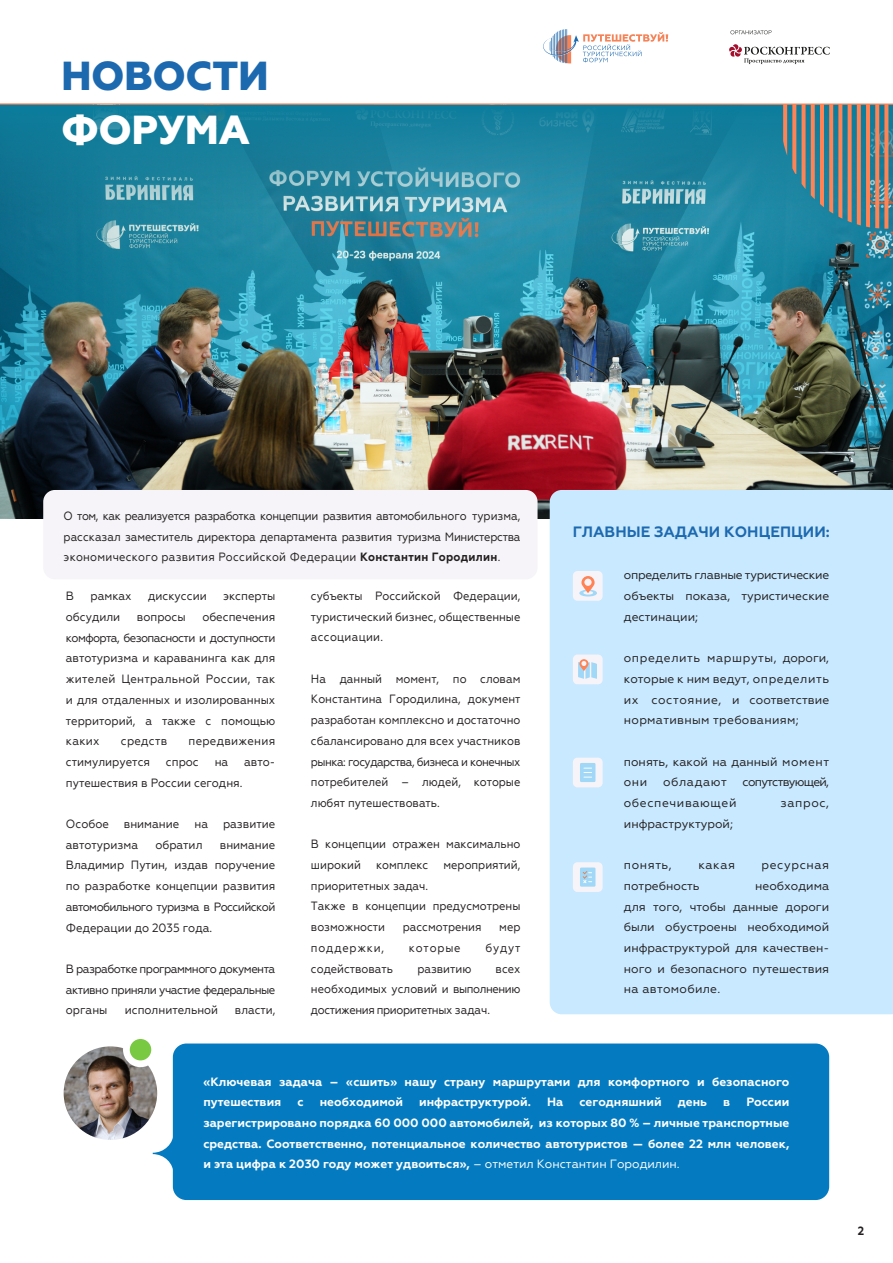
<style>
.page{position:relative;width:893px;height:1263px;background:#fff}
.page>*{position:absolute;margin:0;border:0;box-sizing:border-box;transform-origin:0 0}
.t1{font:800 40.5px "Geometria";letter-spacing:-.015em;color:#1d69af}
.t2{font:800 40.5px "Geometria";letter-spacing:-.015em;color:#fff}
.t3{font:700 15px "Geometria";color:#1d69af}
.t4{font:12px/20.7px "Geometria";color:#231f20;text-align:justify;scale:.93 1}
.t5{font:12px/20.7px "Geometria";color:#231f20;text-align:justify;scale:.94 1}
.t6{font:12px/20.7px "Geometria";color:#231f20;text-align:justify}
.t7{font:700 12px/20.7px "Geometria";color:#fff}
.t8{font:12px "Geometria";letter-spacing:.05em;color:#231f20}
.t9{font:12px "Geometria";letter-spacing:.025em;color:#231f20;scale:.94 1}
.t10{font:12px "Geometria";letter-spacing:.075em;color:#231f20;scale:.93 1}
.t11{font:12px "Geometria";letter-spacing:-.06em;color:#231f20}
.t12{font:700 12px "Geometria";color:#231f20;scale:.93 1}
.s1{font-weight:700}
.s2{font-weight:400}
</style>
<div class="page">
<div style="left:173px;top:1043px;width:656px;height:157px;background:#047bc1;border-radius:14px"></div>
<svg style="left:153px;top:1132px;width:43px;height:42px"></svg>
<img style="left:0;top:105px;width:893px;height:413px">
<svg style="left:0;top:106px;width:893px;height:103px;background:#2285a0"></svg>
<svg style="left:848px;top:105px;width:40px;height:124px;background:#87817a"></svg>
<svg style="left:783px;top:105px;width:59px;height:114px;background:#698284"></svg>
<div style="left:550px;top:490px;width:343px;height:524px;background:#c8e9ff"></div>
<div style="left:573px;top:758px;width:30px;height:29px;background:#f6f4f8;border-radius:5px"></div>
<svg style="left:580px;top:763px;width:15px;height:19px"></svg>
<div style="left:573px;top:862px;width:30px;height:30px;background:#f6f4f8;border-radius:5px"></div>
<svg style="left:580px;top:867px;width:15px;height:20px"></svg>
<div style="left:573px;top:571px;width:30px;height:30px;background:#f6f4f8;border-radius:5px"></div>
<svg style="left:579px;top:576px;width:18px;height:20px"></svg>
<div style="left:573px;top:654px;width:30px;height:30px;background:#f6f4f8;border-radius:5px"></div>
<svg style="left:578px;top:659px;width:19px;height:20px"></svg>
<img style="left:64px;top:1046px;width:93px;height:94px;border-radius:47px">
<svg style="left:123px;top:1039px;width:29px;height:28px"></svg>
<svg style="left:730px;top:30px;width:41px;height:4px"></svg>
<svg style="left:729px;top:44px;width:101px;height:20px"></svg>
<svg style="left:543px;top:29px;width:125px;height:34px"></svg>
<hr style="left:0;top:103px;width:893px;height:2px;background:#f58357">
<div style="left:43px;top:490px;width:495px;height:89px;background:#f6f4f8;border-radius:12px"></div>
<h1 class="t1" style="left:61px;top:52px;width:209px">НОВОСТИ</h1>
<h1 class="t2" style="left:61px;top:106px;width:190px">ФОРУМА</h1>
<p class="t4" style="left:64px;top:505px;width:493px">О том, как реализуется разработка концепции развития автомобильного туризма, рассказал заместитель директора департамента развития туризма Министерства экономического развития Российской Федерации <span class="s1">Константин Городилин</span>.</p>
<p class="t5" style="left:66px;top:586px;width:10px">В</p>
<p class="t5" style="left:91px;top:586px;width:45px">рамках</p>
<p class="t5" style="left:148px;top:586px;width:64px">дискуссии</p>
<p class="t5" style="left:223px;top:586px;width:57px">эксперты</p>
<p class="t5" style="left:66px;top:606px;width:59px">обсудили</p>
<p class="t5" style="left:137px;top:606px;width:53px">вопросы</p>
<p class="t5" style="left:66px;top:606px;width:224px;text-indent:136px">обеспечения комфорта, безопасности и доступности автотуризма и караванинга как для жителей Центральной России, так и для отдаленных и изолированных территорий, а также с помощью каких</p>
<p class="t9" style="left:121px;top:734px;width:51px">средств</p>
<p class="t9" style="left:189px;top:734px;width:94px">передвижения</p>
<p class="t5" style="left:66px;top:751px;width:91px">стимулируется</p>
<p class="t5" style="left:166px;top:751px;width:37px">спрос</p>
<p class="t5" style="left:215px;top:751px;width:16px">на</p>
<p class="t5" style="left:244px;top:751px;width:35px">авто-</p>
<p class="t5" style="left:66px;top:772px;width:189px">путешествия в России сегодня.</p>
<p class="t5" style="left:66px;top:813px;width:224px">Особое внимание на развитие автотуризма</p>
<p class="t5" style="left:155px;top:834px;width:52px">обратил</p>
<p class="t5" style="left:66px;top:834px;width:224px;text-indent:154px">внимание Владимир Путин, издав поручение по разработке концепции развития автомобильного туризма в Российской Федерации до 2035 года.</p>
<p class="t5" style="left:66px;top:958px;width:224px">В разработке программного документа активно приняли участие федеральные органы</p>
<p class="t5" style="left:125px;top:1000px;width:101px">исполнительной</p>
<p class="t4" style="left:235px;top:1000px;width:45px">власти,</p>
<p class="t4" style="left:311px;top:585px;width:227px">субъекты Российской Федерации, туристический бизнес, общественные ассоциации.</p>
<p class="t4" style="left:311px;top:668px;width:227px">На данный момент, по словам Константина Городилина, документ разработан комплексно и достаточно сбалансировано для всех участников рынка: государства, бизнеса и конечных потребителей – людей, которые любят путешествовать.</p>
<p class="t4" style="left:311px;top:834px;width:227px">В концепции отражен максимально широкий</p>
<p class="t4" style="left:376px;top:854px;width:58px">комплекс</p>
<p class="t4" style="left:443px;top:854px;width:84px">мероприятий,</p>
<p class="t4" style="left:311px;top:875px;width:227px;text-align:left">приоритетных задач.<br>Также в концепции предусмотрены возможности</p>
<p class="t4" style="left:403px;top:916px;width:86px">рассмотрения</p>
<p class="t4" style="left:499px;top:916px;width:24px">мер</p>
<p class="t10" style="left:311px;top:941px;width:80px">поддержки,</p>
<p class="t10" style="left:409px;top:941px;width:57px">которые</p>
<p class="t4" style="left:485px;top:937px;width:39px">будут</p>
<p class="t4" style="left:311px;top:958px;width:90px">содействовать</p>
<p class="t4" style="left:417px;top:958px;width:60px">развитию</p>
<p class="t4" style="left:311px;top:958px;width:227px;text-indent:185px">всех необходимых условий и выполнению достижения приоритетных задач.</p>
<p class="t3" style="left:573px;top:523px;width:258px">ГЛАВНЫЕ ЗАДАЧИ КОНЦЕПЦИИ:</p>
<p class="t6" style="left:624px;top:565px;width:207px">определить главные туристические объекты показа, туристические дестинации;</p>
<p class="t6" style="left:624px;top:648px;width:207px">определить маршруты, дороги, которые к ним ведут, определить их состояние, и соответствие нормативным требованиям;</p>
<p class="t6" style="left:624px;top:751px;width:207px">понять, какой на данный момент они</p>
<p class="t8" style="left:663px;top:775px;width:65px">обладают</p>
<p class="t11" style="left:743px;top:775px;width:88px">сопутствующей,</p>
<p class="t8" style="left:624px;top:796px;width:114px">обеспечивающей</p>
<p class="t6" style="left:781px;top:793px;width:50px">запрос,</p>
<p class="t6" style="left:624px;top:813px;width:111px">инфраструктурой;</p>
<p class="t6" style="left:624px;top:855px;width:49px">понять,</p>
<p class="t6" style="left:698px;top:855px;width:38px">какая</p>
<p class="t8" style="left:762px;top:858px;width:69px">ресурсная</p>
<p class="t6" style="left:624px;top:875px;width:77px">потребность</p>
<p class="t6" style="left:624px;top:875px;width:207px;text-indent:131px">необходима для того, чтобы данные дороги были обустроены необходимой инфраструктурой для качествен&shy;ного и безопасного путешествия на автомобиле.</p>
<p class="t7" style="left:203px;top:1071px;width:587px">«Ключевая задача – «сшить» нашу страну маршрутами для комфортного и безопасного путешествия</p>
<p class="t7" style="left:297px;top:1092px;width:8px">с</p>
<p class="t7" style="left:320px;top:1092px;width:85px">необходимой</p>
<p class="t7" style="left:419px;top:1092px;width:113px">инфраструктурой.</p>
<p class="t7" style="left:547px;top:1092px;width:18px">На</p>
<p class="t7" style="left:579px;top:1092px;width:84px">сегодняшний</p>
<p class="t7" style="left:678px;top:1092px;width:31px">день</p>
<p class="t7" style="left:723px;top:1092px;width:9px">в</p>
<p class="t7" style="left:203px;top:1092px;width:587px;text-align:justify;text-indent:543px">России зарегистрировано порядка 60 000 000 автомобилей, из которых 80 % – личные транспортные средства. Соответственно, потенциальное количество автотуристов — более 22 млн человек, и эта цифра к 2030 году может удвоиться», <span class="s2">– отметил Константин Городилин.</span></p>
<p class="t12" style="left:858px;top:1224px;width:8px">2</p>
</div>
